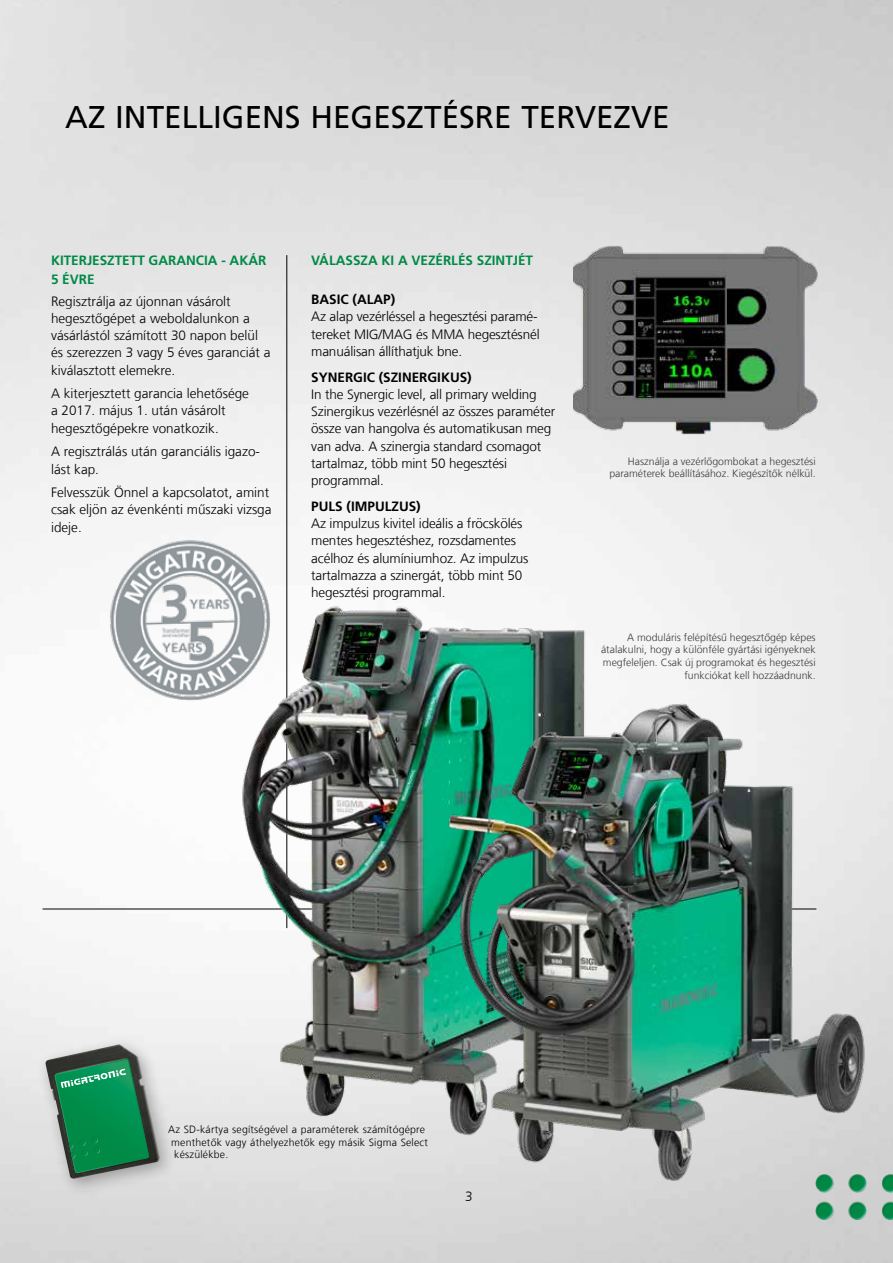
<style>
.page{position:relative;width:893px;height:1263px;background:#fff}
.page>*{position:absolute;margin:0;border:0;box-sizing:border-box;transform-origin:0 0}
.t1{font:31.5px "Frutiger LT Pro";color:#000}
.t2{font:300 13.5px/17.2px "Frutiger LT Com";letter-spacing:-.01em;color:#000}
.t3{font:700 13.5px/18.8px "Frutiger LT Pro";color:#008a46}
.t4{font:700 13.5px "Frutiger LT Pro";color:#000}
.t5{font:300 10.5px/12.6px "Frutiger LT Com";color:#3c3c3b;text-align:right}
.t6{font:300 10.5px/12.6px "Frutiger LT Com";letter-spacing:.02em;color:#000}
</style>
<div class="page">
<img style="left:814px;top:1174px;width:79px;height:46px">
<hr style="left:286px;top:255px;width:1px;height:673px;background:#000">
<hr style="left:43px;top:909px;width:773px;height:1px;background:#000">
<img style="left:573px;top:244px;width:244px;height:191px">
<img style="left:236px;top:599px;width:428px;height:542px">
<div style="left:36px;top:1035px;width:141px;height:161px;background:#000;opacity:.3"></div>
<img style="left:45px;top:1044px;width:117px;height:136px">
<svg style="left:55px;top:1059px;width:94px;height:119px;background:#29885b"></svg>
<img style="left:442px;top:697px;width:429px;height:487px">
<img style="left:105px;top:535px;width:216px;height:191px">
<h1 class="t1" style="left:65px;top:99px;width:606px">AZ INTELLIGENS HEGESZTÉSRE TERVEZVE</h1>
<p class="t3" style="left:51px;top:251px;width:217px">KITERJESZTETT GARANCIA - AKÁR<br>5 ÉVRE</p>
<p class="t2" style="left:51px;top:292px;width:221px">Regisztrálja az újonnan vásárolt hegesztőgépet a weboldalunkon a vásárlástól számított 30 napon belül és szerezzen 3 vagy 5 éves garanciát a kiválasztott elemekre.</p>
<p class="t2" style="left:51px;top:385px;width:199px">A kiterjesztett garancia lehetősége a 2017. május 1. után vásárolt hegesztőgépekre vonatkozik.</p>
<p class="t2" style="left:51px;top:443px;width:211px">A regisztrálás után garanciális igazo&shy;lást kap.</p>
<p class="t2" style="left:51px;top:484px;width:222px">Felvesszük Önnel a kapcsolatot, amint csak eljön az évenkénti műszaki vizsga ideje.</p>
<p class="t3" style="left:311px;top:251px;width:223px">VÁLASSZA KI A VEZÉRLÉS SZINTJÉT</p>
<p class="t4" style="left:311px;top:291px;width:85px">BASIC (ALAP)</p>
<p class="t2" style="left:311px;top:308px;width:230px">Az alap vezérléssel a hegesztési paramé&shy;tereket MIG/MAG és MMA hegesztésnél manuálisan állíthatjuk bne.</p>
<p class="t4" style="left:311px;top:369px;width:162px">SYNERGIC (SZINERGIKUS)</p>
<p class="t2" style="left:311px;top:386px;width:246px">In the Synergic level, all primary welding Szinergikus vezérlésnél az összes paraméter össze van hangolva és automatikusan meg van adva. A szinergia standard csomagot tartalmaz, több mint 50 hegesztési programmal.</p>
<p class="t4" style="left:311px;top:498px;width:111px">PULS (IMPULZUS)</p>
<p class="t2" style="left:311px;top:515px;width:219px">Az impulzus kivitel ideális a fröcskölés mentes hegesztéshez, rozsdamentes acélhoz és alumíniumhoz. Az impulzus tartalmazza a szinergát, több mint 50 hegesztési programmal.</p>
<p class="t5" style="left:609px;top:455px;width:208px">Használja a vezérlőgombokat a hegesztési paraméterek beállításához. Kiegészítők nélkül.</p>
<p class="t5" style="left:601px;top:631px;width:216px">A moduláris felépítésű hegesztőgép képes átalakulni, hogy a különféle gyártási igényeknek megfeleljen. Csak új programokat és hegesztési funkciókat kell hozzáadnunk.</p>
<p class="t6" style="left:168px;top:1123px;width:261px">Az SD-kártya segítségével a paraméterek számítógépre menthetők vagy áthelyezhetők egy másik Sigma Select készülékbe.</p>
<p class="t2" style="left:465px;top:1187px;width:9px">3</p>
</div>
